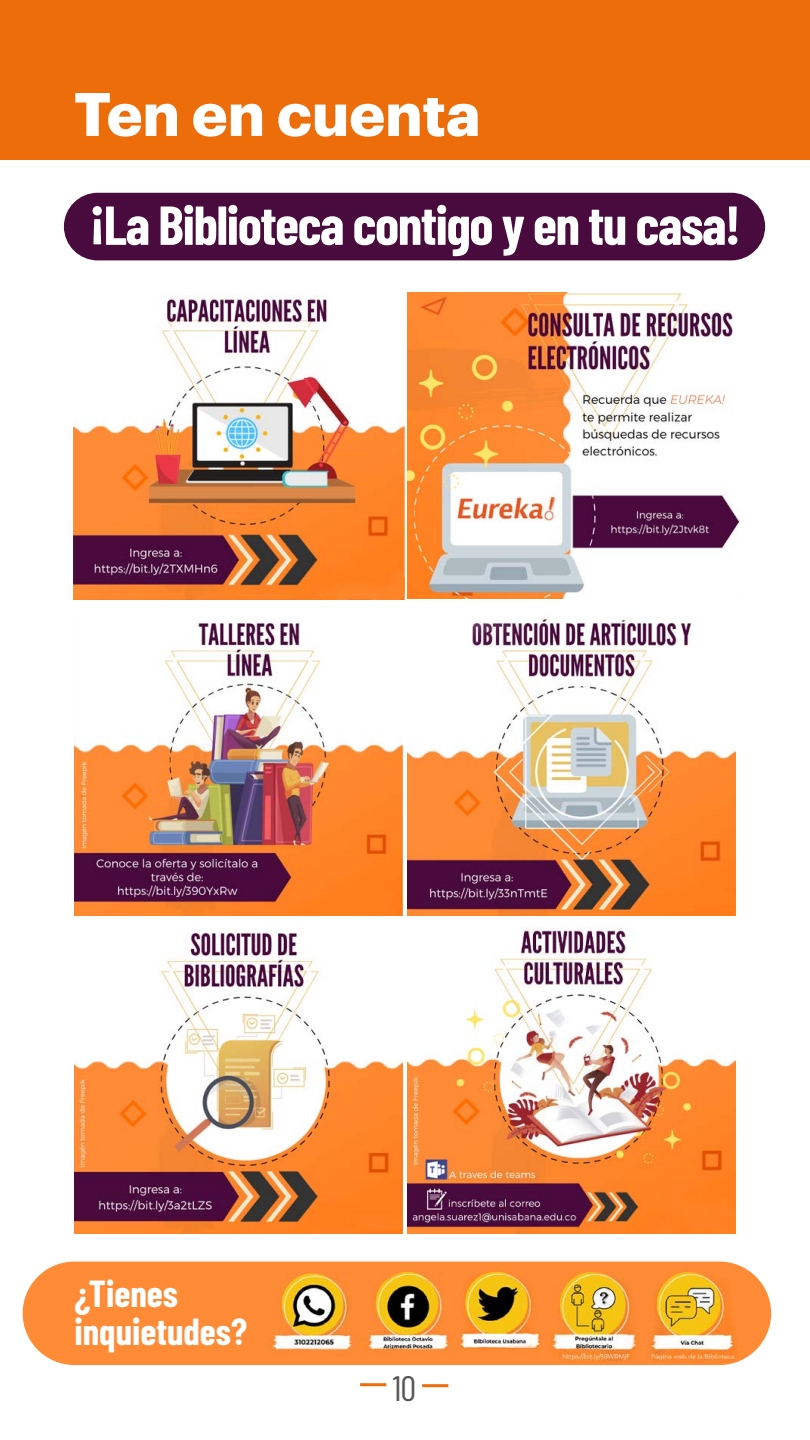
<style>
.page{position:relative;width:810px;height:1440px;background:#fff}
.page>*{position:absolute;margin:0;border:0;box-sizing:border-box;transform-origin:0 0}
.t1{font:700 60px "Graphik";color:#fff}
.t2{font:700 54.75px "Barlow Condensed";letter-spacing:-.025em;color:#fff}
.t3{font:700 36.75px/38.2px "Barlow Condensed";color:#fff}
.t4{font:35.25px "Barlow Condensed";color:#575756}
</style>
<div class="page">
<hr style="left:360px;top:1383px;width:26px;height:3px;background:#ed6d0a">
<hr style="left:422px;top:1384px;width:26px;height:3px;background:#ed6d0a">
<div style="left:0;top:0;width:810px;height:159px;background:#ed6d0a"></div>
<div style="left:64px;top:193px;width:701px;height:67px;background:#490a3d;border-radius:34px"></div>
<img style="left:73px;top:296px;width:331px;height:304px">
<img style="left:408px;top:293px;width:330px;height:306px">
<img style="left:75px;top:621px;width:328px;height:295px">
<img style="left:408px;top:618px;width:328px;height:298px">
<img style="left:75px;top:933px;width:328px;height:301px">
<img style="left:408px;top:928px;width:328px;height:306px">
<img style="left:23px;top:1262px;width:748px;height:103px;border-radius:52px">
<p class="t1" style="left:74px;top:68px;width:408px">Ten en cuenta</p>
<p class="t2" style="left:90px;top:191px;width:653px">¡La Biblioteca contigo y en tu casa!</p>
<p class="t3" style="left:75px;top:1273px;width:174px">¿Tienes inquietudes?</p>
<p class="t4" style="left:393px;top:1366px;width:25px">10</p>
</div>
